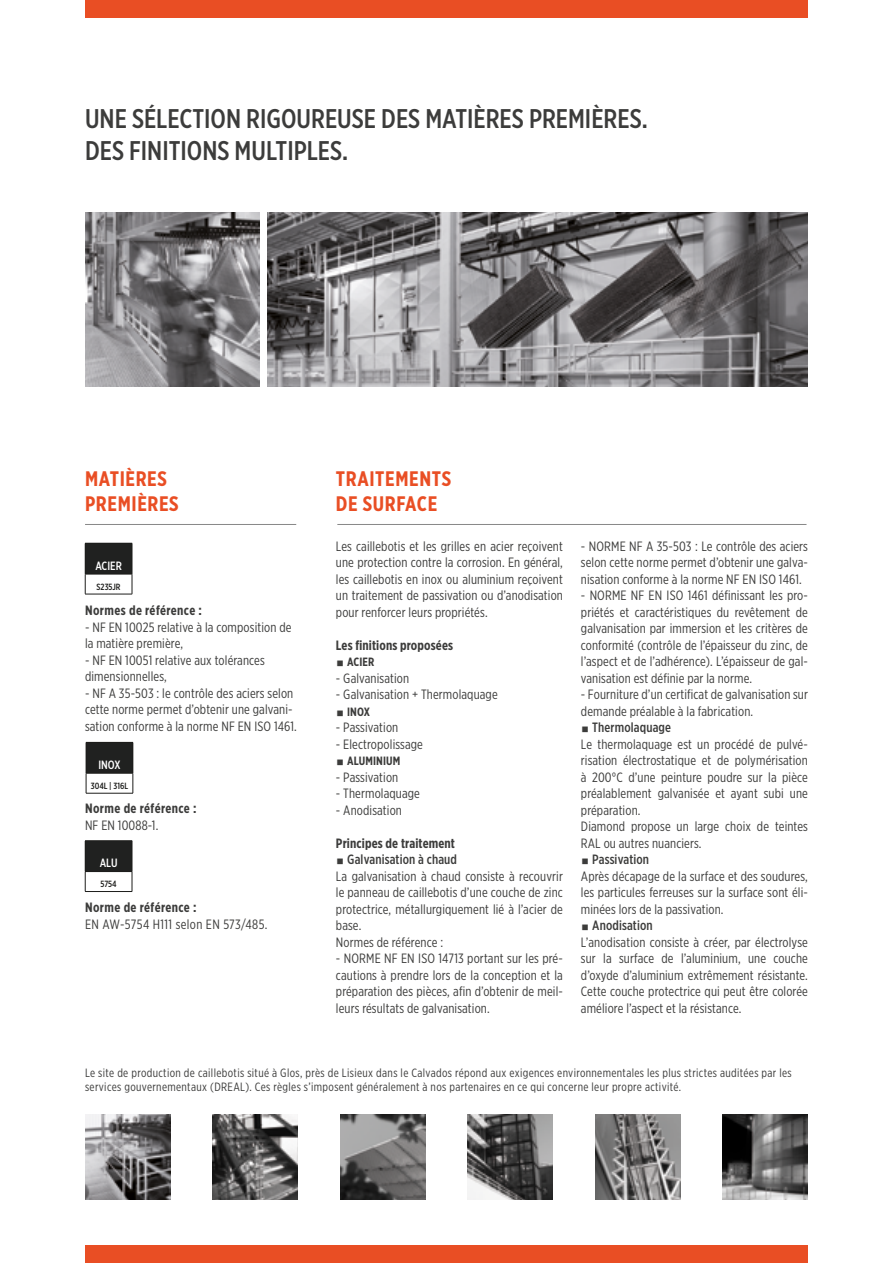
<style>
.page{position:relative;width:893px;height:1263px;background:#fff}
.page>*{position:absolute;margin:0;border:0;box-sizing:border-box;transform-origin:0 0}
.t1{font:500 27px "Gotham X Narrow";color:#3c3c3b}
.t2{font:700 21px "Gotham X Narrow";letter-spacing:.03em;color:#e94e24}
.t3{font:13.5px/16.5px "Gotham X Narrow";letter-spacing:.01em;color:#3c3c3b;text-align:justify}
.t4{font:700 13.5px "Gotham X Narrow";letter-spacing:.015em;color:#3c3c3b}
.t5{font:500 13.5px "Gotham X Narrow";letter-spacing:.01em;color:#3c3c3b}
.t6{font:13.5px "Gotham X Narrow";letter-spacing:.03em;color:#3c3c3b}
.t7{font:12px/14.4px "Gotham X Narrow";letter-spacing:.03em;color:#3c3c3b}
.t8{font:700 12px "Gotham X Narrow";letter-spacing:.01em;color:#3c3c3b}
.t9{font:500 12px "Gotham X Narrow";color:#fff}
.t10{font:500 9px "Gotham X Narrow";color:#1d1d1b}
</style>
<div class="page">
<div style="left:85px;top:543px;width:47px;height:31px;background:#202120"></div>
<hr style="left:85px;top:543px;width:47px;height:1px;background:#1d1d1b">
<hr style="left:85px;top:543px;width:1px;height:31px;background:#1d1d1b">
<hr style="left:132px;top:543px;width:1px;height:31px;background:#1d1d1b">
<hr style="left:85px;top:574px;width:47px;height:1px;background:#1d1d1b">
<svg style="left:85px;top:574px;width:1px;height:20px"></svg>
<svg style="left:132px;top:574px;width:1px;height:20px"></svg>
<hr style="left:85px;top:594px;width:47px;height:1px;background:#1d1d1b">
<div style="left:86px;top:742px;width:47px;height:31px;background:#202120"></div>
<hr style="left:86px;top:742px;width:47px;height:1px;background:#1d1d1b">
<hr style="left:86px;top:742px;width:1px;height:31px;background:#1d1d1b">
<hr style="left:133px;top:742px;width:1px;height:31px;background:#1d1d1b">
<hr style="left:86px;top:773px;width:47px;height:1px;background:#1d1d1b">
<svg style="left:86px;top:773px;width:1px;height:20px"></svg>
<svg style="left:133px;top:773px;width:1px;height:20px"></svg>
<hr style="left:86px;top:793px;width:47px;height:1px;background:#1d1d1b">
<div style="left:85px;top:841px;width:47px;height:30px;background:#202120"></div>
<hr style="left:85px;top:840px;width:47px;height:1px;background:#1d1d1b">
<hr style="left:85px;top:841px;width:1px;height:30px;background:#1d1d1b">
<hr style="left:132px;top:841px;width:1px;height:30px;background:#1d1d1b">
<hr style="left:85px;top:871px;width:47px;height:1px;background:#1d1d1b">
<svg style="left:85px;top:872px;width:1px;height:19px"></svg>
<svg style="left:132px;top:872px;width:1px;height:19px"></svg>
<hr style="left:85px;top:891px;width:47px;height:1px;background:#1d1d1b">
<img style="left:268px;top:213px;width:540px;height:174px">
<img style="left:85px;top:213px;width:174px;height:174px">
<img style="left:85px;top:1114px;width:85px;height:85px">
<img style="left:213px;top:1114px;width:85px;height:85px">
<img style="left:340px;top:1114px;width:85px;height:85px">
<img style="left:468px;top:1114px;width:85px;height:85px">
<img style="left:595px;top:1114px;width:85px;height:85px">
<img style="left:723px;top:1114px;width:85px;height:85px">
<hr style="left:85px;top:524px;width:211px;height:1px;background:#878787">
<hr style="left:337px;top:524px;width:469px;height:1px;background:#878787">
<div style="left:85px;top:1246px;width:723px;height:17px;background:#e94e24"></div>
<div style="left:85px;top:0;width:723px;height:17px;background:#e94e24"></div>
<p class="t1" style="left:85px;top:102px;width:564px">UNE SÉLECTION RIGOUREUSE DES MATIÈRES PREMIÈRES.</p>
<p class="t1" style="left:85px;top:134px;width:265px">DES FINITIONS MULTIPLES.</p>
<p class="t2" style="left:85px;top:465px;width:83px">MATIÈRES</p>
<p class="t2" style="left:85px;top:490px;width:95px">PREMIÈRES</p>
<p class="t9" style="left:95px;top:558px;width:28px">ACIER</p>
<p class="t10" style="left:97px;top:581px;width:25px">S235JR</p>
<p class="t4" style="left:85px;top:602px;width:118px">Normes de référence :</p>
<p class="t3" style="left:85px;top:619px;width:208px">- NF EN 10025 relative à la composition de la matière première,</p>
<p class="t3" style="left:85px;top:652px;width:181px">- NF EN 10051 relative aux tolérances dimensionnelles,</p>
<p class="t3" style="left:85px;top:685px;width:213px;text-align:left">- NF A 35-503 : le contrôle des aciers selon cette norme permet d’obtenir une galvani&shy;sation conforme à la norme NF EN ISO 1461.</p>
<p class="t9" style="left:98px;top:757px;width:24px">INOX</p>
<p class="t10" style="left:91px;top:780px;width:39px">304L | 316L</p>
<p class="t4" style="left:85px;top:800px;width:113px">Norme de référence :</p>
<p class="t3" style="left:85px;top:817px;width:75px">NF EN 10088-1.</p>
<p class="t9" style="left:100px;top:856px;width:19px">ALU</p>
<p class="t10" style="left:101px;top:879px;width:18px">5754</p>
<p class="t4" style="left:85px;top:899px;width:113px">Norme de référence :</p>
<p class="t6" style="left:85px;top:916px;width:184px">EN AW-5754 H111 selon EN 573/485.</p>
<p class="t2" style="left:336px;top:465px;width:117px">TRAITEMENTS</p>
<p class="t2" style="left:336px;top:490px;width:103px">DE SURFACE</p>
<p class="t3" style="left:336px;top:538px;width:229px">Les caillebotis et les grilles en acier reçoivent une protection contre la corrosion. En général, les caillebotis en inox ou aluminium reçoivent un traitement de passivation ou d’anodisation pour renforcer leurs propriétés.</p>
<p class="t4" style="left:336px;top:637px;width:119px">Les finitions proposées</p>
<p class="t8" style="left:336px;top:655px;width:40px">◼ ACIER</p>
<p class="t3" style="left:336px;top:670px;width:75px">- Galvanisation</p>
<p class="t3" style="left:336px;top:686px;width:163px">- Galvanisation + Thermolaquage</p>
<p class="t8" style="left:336px;top:704px;width:36px">◼ INOX</p>
<p class="t3" style="left:336px;top:719px;width:64px">- Passivation</p>
<p class="t3" style="left:336px;top:736px;width:89px">- Electropolissage</p>
<p class="t8" style="left:336px;top:754px;width:66px">◼ ALUMINIUM</p>
<p class="t3" style="left:336px;top:769px;width:64px">- Passivation</p>
<p class="t3" style="left:336px;top:785px;width:86px">- Thermolaquage</p>
<p class="t3" style="left:336px;top:802px;width:68px">- Anodisation</p>
<p class="t4" style="left:336px;top:835px;width:121px">Principes de traitement</p>
<p class="t5" style="left:336px;top:851px;width:123px">◼ Galvanisation à chaud</p>
<p class="t3" style="left:336px;top:868px;width:229px">La galvanisation à chaud consiste à recouvrir le panneau de caillebotis d’une couche de zinc protectrice, métallurgiquement lié à l’acier de base.</p>
<p class="t3" style="left:336px;top:934px;width:109px">Normes de référence :</p>
<p class="t3" style="left:336px;top:950px;width:228px">- NORME NF EN ISO 14713 portant sur les pré&shy;cautions à prendre lors de la conception et la préparation des pièces, afin d’obtenir de meil&shy;leurs résultats de galvanisation.</p>
<p class="t3" style="left:581px;top:538px;width:229px">- NORME NF A 35-503 : Le contrôle des aciers selon cette norme permet d’obtenir une galva&shy;nisation conforme à la norme NF EN ISO 1461.</p>
<p class="t3" style="left:581px;top:587px;width:229px">- NORME NF EN ISO 1461 définissant les pro&shy;priétés et caractéristiques du revêtement de galvanisation par immersion et les critères de conformité (contrôle de l’épaisseur du zinc, de l’aspect et de l’adhérence). L’épaisseur de gal&shy;vanisation est définie par la norme.</p>
<p class="t3" style="left:581px;top:686px;width:228px">- Fourniture d’un certificat de galvanisation sur demande préalable à la fabrication.</p>
<p class="t5" style="left:581px;top:719px;width:92px">◼ Thermolaquage</p>
<p class="t3" style="left:581px;top:736px;width:229px">Le thermolaquage est un procédé de pulvé&shy;risation électrostatique et de polymérisation à 200°C d’une peinture poudre sur la pièce préalablement galvanisée et ayant subi une préparation.</p>
<p class="t3" style="left:581px;top:818px;width:229px">Diamond propose un large choix de teintes<br>RAL ou autres nuanciers.</p>
<p class="t5" style="left:581px;top:851px;width:70px">◼ Passivation</p>
<p class="t3" style="left:581px;top:868px;width:228px">Après décapage de la surface et des soudures, les particules ferreuses sur la surface sont éli&shy;minées lors de la passivation.</p>
<p class="t5" style="left:581px;top:917px;width:73px">◼ Anodisation</p>
<p class="t3" style="left:581px;top:934px;width:229px">L’anodisation consiste à créer, par électrolyse sur la surface de l’aluminium, une couche d’oxyde d’aluminium extrêmement résistante.<br>Cette couche protectrice qui peut être colorée améliore l’aspect et la résistance.</p>
<p class="t7" style="left:85px;top:1065px;width:708px">Le site de production de caillebotis situé à Glos, près de Lisieux dans le Calvados répond aux exigences environnementales les plus strictes auditées par les services gouvernementaux (DREAL). Ces règles s’imposent généralement à nos partenaires en ce qui concerne leur propre activité.</p>
</div>
